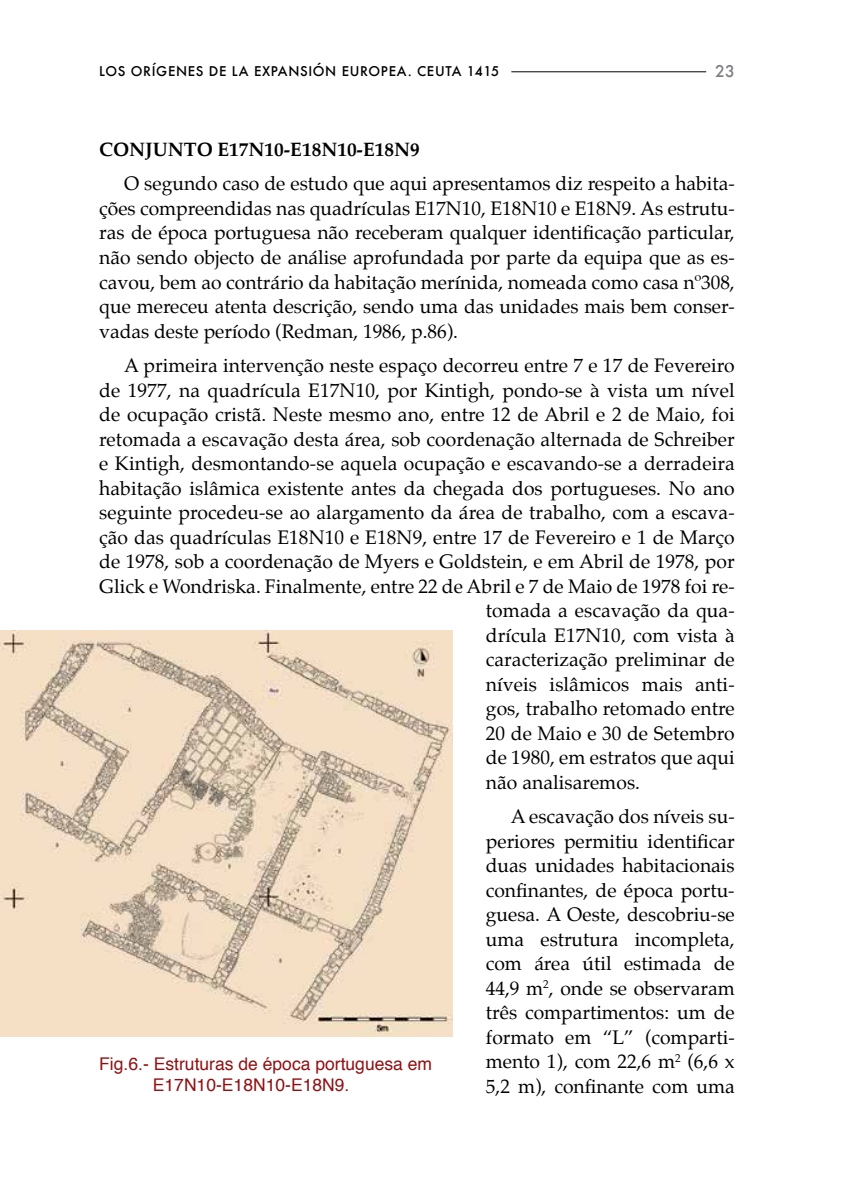
<style>
.page{position:relative;width:844px;height:1191px;background:#fff}
.page>*{position:absolute;margin:0;border:0;box-sizing:border-box;transform-origin:0 0}
.t1{font:19.25px/24.5px "Palatino";letter-spacing:.005em;color:#000;text-align:justify}
.t2{font:700 19.25px "Palatino";color:#000}
.t3{font:17.5px/21px "Helvetica";color:#901114}
.t4{font:500 15.75px "Futura";color:#7c7e81}
.t5{font:500 13.12px "Futura";letter-spacing:.05em;color:#000}
</style>
<div class="page">
<hr style="left:511px;top:71px;width:195px;height:1px;background:#000">
<img style="left:0;top:630px;width:452px;height:406px">
<p class="t5" style="left:99px;top:62px;width:401px">LOS ORÍGENES DE LA EXPANSIÓN EUROPEA. CEUTA 1415</p>
<p class="t4" style="left:715px;top:60px;width:21px">23</p>
<p class="t2" style="left:99px;top:133px;width:322px">CONJUNTO E17N10-E18N10-E18N9</p>
<p class="t1" style="left:99px;top:171px;width:636px;text-indent:25px">O segundo caso de estudo que aqui apresentamos diz respeito a habita&shy;ções compreendidas nas quadrículas E17N10, E18N10 e E18N9. As estrutu&shy;ras de época portuguesa não receberam qualquer identificação particular, não sendo objecto de análise aprofundada por parte da equipa que as es&shy;cavou, bem ao contrário da habitação merínida, nomeada como casa nº308, que mereceu atenta descrição, sendo uma das unidades mais bem conser&shy;vadas deste período (Redman, 1986, p.86).</p>
<p class="t1" style="left:124px;top:353px;width:612px">A primeira intervenção neste espaço decorreu entre 7 e 17 de Fevereiro</p>
<p class="t1" style="left:99px;top:377px;width:636px">de 1977, na quadrícula E17N10, por Kintigh, pondo-se à vista um nível</p>
<p class="t1" style="left:99px;top:402px;width:636px">de ocupação cristã. Neste mesmo ano, entre 12 de Abril e 2 de Maio, foi</p>
<p class="t1" style="left:99px;top:426px;width:636px">retomada a escavação desta área, sob coordenação alternada de Schreiber</p>
<p class="t1" style="left:99px;top:451px;width:637px">e Kintigh, desmontando-se aquela ocupação e escavando-se a derradeira</p>
<p class="t1" style="left:99px;top:475px;width:636px">habitação islâmica existente antes da chegada dos portugueses. No ano</p>
<p class="t1" style="left:99px;top:500px;width:636px">seguinte procedeu-se ao alargamento da área de trabalho, com a escava-</p>
<p class="t1" style="left:99px;top:524px;width:636px">ção das quadrículas E18N10 e E18N9, entre 17 de Fevereiro e 1 de Março</p>
<p class="t1" style="left:99px;top:549px;width:636px">de 1978, sob a coordenação de Myers e Goldstein, e em Abril de 1978, por</p>
<p class="t1" style="left:99px;top:573px;width:636px">Glick e Wondriska. Finalmente, entre 22 de Abril e 7 de Maio de 1978 foi re-</p>
<p class="t1" style="left:486px;top:598px;width:250px">tomada a escavação da qua-</p>
<p class="t1" style="left:486px;top:623px;width:250px">drícula E17N10, com vista à</p>
<p class="t1" style="left:486px;top:647px;width:250px">caracterização preliminar de</p>
<p class="t1" style="left:486px;top:672px;width:250px">níveis islâmicos mais anti-</p>
<p class="t1" style="left:486px;top:696px;width:250px">gos, trabalho retomado entre</p>
<p class="t1" style="left:486px;top:721px;width:250px">20 de Maio e 30 de Setembro</p>
<p class="t1" style="left:486px;top:745px;width:250px">de 1980, em estratos que aqui</p>
<p class="t1" style="left:486px;top:770px;width:156px">não analisaremos.</p>
<p class="t1" style="left:485px;top:804px;width:250px;text-indent:25px">A escavação dos níveis su&shy;periores permitiu identificar duas unidades habitacionais confinantes, de época portu&shy;guesa. A Oeste, descobriu-se uma estrutura incompleta, com área útil estimada de 44,9 m<sup>2</sup>, onde se observaram três compartimentos: um de formato em “L” (comparti&shy;mento 1), com 22,6 m<sup>2</sup> (6,6 x 5,2 m), confinante com uma</p>
<p class="t3" style="left:153px;top:1053px;width:281px;text-indent:-54px">Fig.6.- Estruturas de época portuguesa em<br>E17N10-E18N10-E18N9.</p>
</div>
